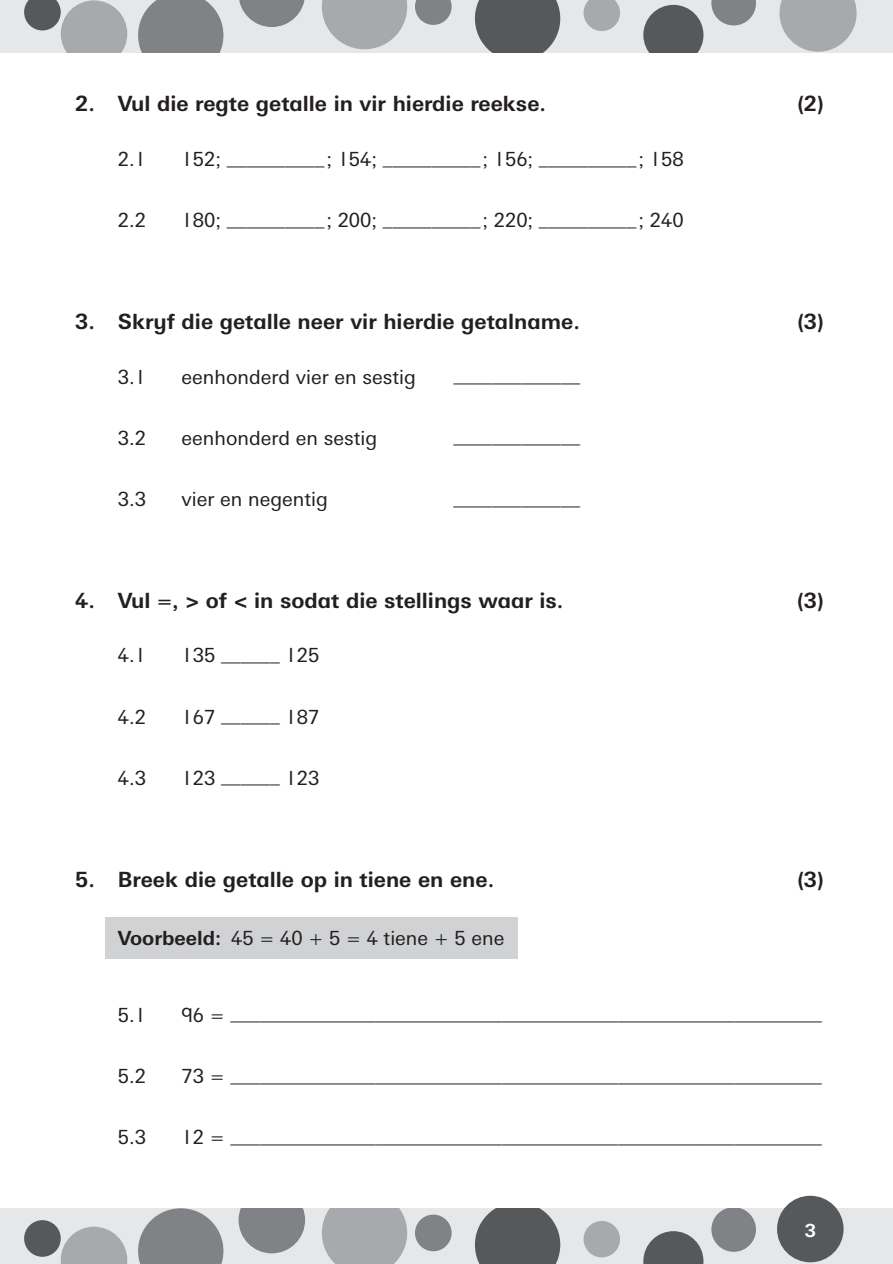
<style>
.page{position:relative;width:893px;height:1264px;background:#fff}
.page>*{position:absolute;margin:0;border:0;box-sizing:border-box;transform-origin:0 0}
.t1{font:700 21px "Univers Nextfor Pearson SA";color:#231f20}
.t2{font:19.5px "Univers Nextfor Pearson SA";color:#231f20}
.t3{font:700 19.5px "Univers Nextfor Pearson SA";color:#231f20}
.t4{font:700 18px "Univers Nextfor Pearson SA";color:#fff}
.s1{font-weight:400}
</style>
<div class="page">
<div style="left:0;top:1208px;width:893px;height:55px;background:#e6e7e9"></div>
<svg style="left:643px;top:1231px;width:60px;height:32px"></svg>
<div style="left:583px;top:1220px;width:37px;height:37px;background:#a8a9ad;border-radius:50%"></div>
<svg style="left:711px;top:1208px;width:45px;height:43px"></svg>
<svg style="left:138px;top:1208px;width:85px;height:55px"></svg>
<svg style="left:475px;top:1208px;width:85px;height:55px;background:#656668"></svg>
<svg style="left:322px;top:1208px;width:85px;height:55px;background:#acadb1"></svg>
<svg style="left:61px;top:1226px;width:66px;height:37px"></svg>
<svg style="left:239px;top:1208px;width:66px;height:45px;background:#8f9194"></svg>
<div style="left:24px;top:1219px;width:37px;height:37px;background:#57585a;border-radius:50%"></div>
<div style="left:415px;top:1214px;width:37px;height:37px;background:#808285;border-radius:50%"></div>
<div style="left:777px;top:1195px;width:66px;height:67px;background:#57585a;border-radius:50%"></div>
<div style="left:0;top:0;width:893px;height:53px;background:#e6e7e9"></div>
<svg style="left:779px;top:0;width:77px;height:52px"></svg>
<svg style="left:643px;top:5px;width:60px;height:48px;background:#6d6e70"></svg>
<svg style="left:583px;top:0;width:37px;height:31px"></svg>
<svg style="left:711px;top:0;width:45px;height:25px"></svg>
<svg style="left:138px;top:0;width:85px;height:53px;background:#898b8e"></svg>
<svg style="left:475px;top:0;width:85px;height:53px;background:#636466"></svg>
<svg style="left:322px;top:0;width:85px;height:49px"></svg>
<svg style="left:239px;top:0;width:66px;height:27px"></svg>
<svg style="left:24px;top:0;width:103px;height:53px"></svg>
<svg style="left:415px;top:0;width:37px;height:25px"></svg>
<div style="left:105px;top:917px;width:413px;height:41px;background:#d1d2d4"></div>
<p class="t1" style="left:75px;top:91px;width:472px">2. Vul die regte getalle in vir hierdie reekse.</p>
<p class="t1" style="left:797px;top:91px;width:28px">(2)</p>
<p class="t2" style="left:118px;top:148px;width:30px">2.1</p>
<p class="t2" style="left:182px;top:146px;width:503px">152; __________; 154; __________; 156; __________; 158</p>
<p class="t2" style="left:118px;top:209px;width:30px">2.2</p>
<p class="t2" style="left:182px;top:208px;width:503px">180; __________; 200; __________; 220; __________; 240</p>
<p class="t1" style="left:75px;top:309px;width:506px">3. Skryf die getalle neer vir hierdie getalname.</p>
<p class="t1" style="left:797px;top:309px;width:28px">(3)</p>
<p class="t2" style="left:118px;top:365px;width:30px">3.1</p>
<p class="t2" style="left:182px;top:365px;width:236px">eenhonderd vier en sestig</p>
<p class="t2" style="left:453px;top:364px;width:128px">_____________</p>
<p class="t2" style="left:118px;top:427px;width:30px">3.2</p>
<p class="t2" style="left:182px;top:427px;width:197px">eenhonderd en sestig</p>
<p class="t2" style="left:118px;top:488px;width:30px">3.3</p>
<p class="t2" style="left:182px;top:488px;width:148px">vier en negentig</p>
<p class="t2" style="left:453px;top:425px;width:128px">_____________</p>
<p class="t2" style="left:453px;top:486px;width:128px">_____________</p>
<p class="t1" style="left:75px;top:587px;width:490px">4. Vul , &gt; of &lt; in sodat die stellings waar is.</p>
<p class="t1" style="left:797px;top:587px;width:28px">(3)</p>
<p class="t2" style="left:118px;top:644px;width:30px">4.1</p>
<p class="t2" style="left:182px;top:643px;width:139px">135 ______ 125</p>
<p class="t2" style="left:118px;top:705px;width:30px">4.2</p>
<p class="t2" style="left:182px;top:704px;width:139px">167 ______ 187</p>
<p class="t2" style="left:118px;top:766px;width:30px">4.3</p>
<p class="t2" style="left:182px;top:765px;width:139px">123 ______ 123</p>
<p class="t1" style="left:75px;top:866px;width:420px">5. Breek die getalle op in tiene en ene.</p>
<p class="t1" style="left:797px;top:866px;width:28px">(3)</p>
<p class="t3" style="left:118px;top:926px;width:137px">Voorbeeld: <span class="s1">45</span></p>
<p class="t2" style="left:280px;top:927px;width:24px">40</p>
<p class="t2" style="left:329px;top:927px;width:13px">5</p>
<p class="t2" style="left:367px;top:927px;width:63px">4 tiene</p>
<p class="t2" style="left:454px;top:927px;width:51px">5 ene</p>
<p class="t2" style="left:118px;top:1003px;width:30px">5.1</p>
<p class="t2" style="left:182px;top:1003px;width:24px">96</p>
<p class="t2" style="left:118px;top:1064px;width:30px">5.2</p>
<p class="t2" style="left:182px;top:1064px;width:24px">73</p>
<p class="t2" style="left:118px;top:1126px;width:30px">5.3</p>
<p class="t2" style="left:182px;top:1126px;width:24px">12</p>
<p class="t2" style="left:231px;top:1002px;width:593px">_____________________________________________________________</p>
<p class="t2" style="left:231px;top:1063px;width:593px">_____________________________________________________________</p>
<p class="t2" style="left:231px;top:1124px;width:593px">_____________________________________________________________</p>
<p class="t4" style="left:805px;top:1219px;width:13px">3</p>
</div>
